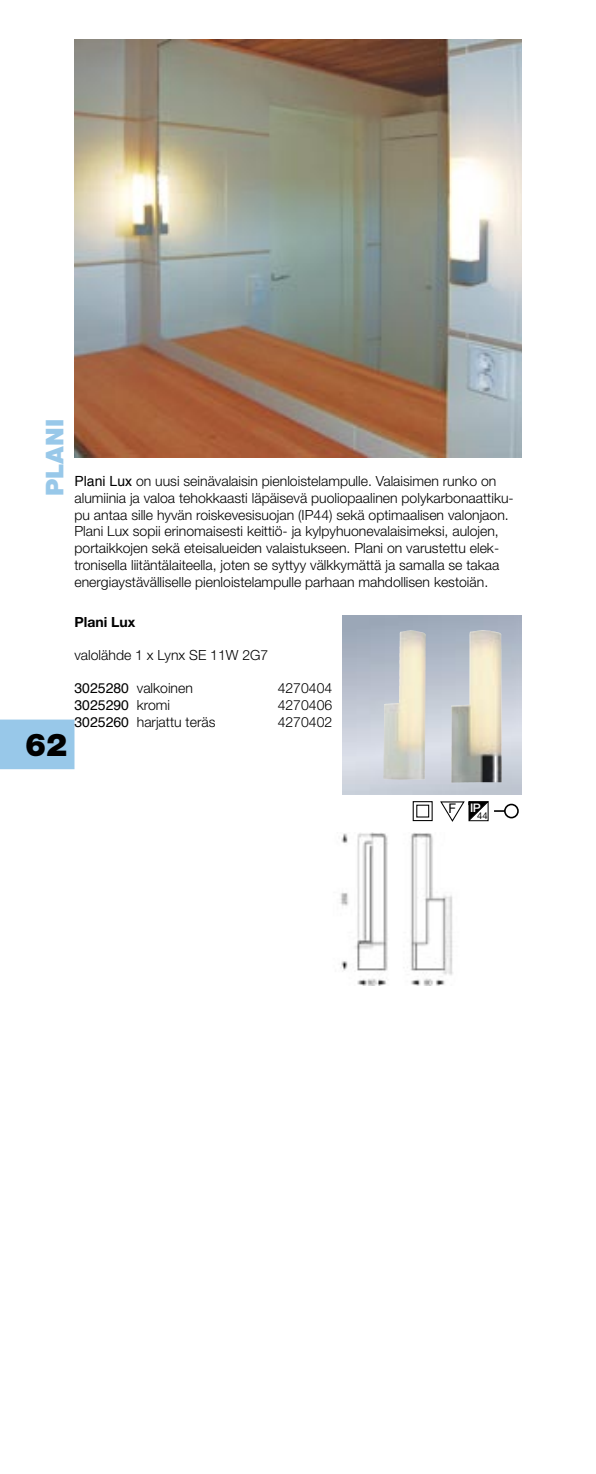
<style>
.page{position:relative;width:596px;height:1474px;background:#fff}
.page>*{position:absolute;margin:0;border:0;box-sizing:border-box;transform-origin:0 0}
.t1{font:900 31.5px "Helvetica Neue";color:#000}
.t2{font:900 24.5px "Helvetica Neue";color:#98c8e9}
.leipis{font:300 14px/16.8px "Helvetica Neue";color:#000}
.leipis-2{font:14px "Helvetica";color:#000}
.leipis-3{font:700 14px "Helvetica Neue";color:#000}
.t3{font:13.3px "Helvetica Neue";color:#000}
.t4{font:500 11.9px "Helvetica Neue";color:#fff}
.t5{font:9.45px "Helvetica Neue";color:#000}
.s1{font-family:"Helvetica";font-weight:400}
.s2{font-family:"Helvetica Neue";font-weight:300}
</style>
<div class="page">
<div style="left:0;top:719px;width:74px;height:50px;background:#98c8e9"></div>
<img style="left:343px;top:616px;width:178px;height:178px">
<img style="left:451px;top:630px;width:51px;height:152px">
<img style="left:383px;top:630px;width:41px;height:150px">
<svg style="left:412px;top:801px;width:20px;height:20px"></svg>
<svg style="left:440px;top:801px;width:79px;height:21px"></svg>
<img style="left:74px;top:40px;width:447px;height:417px">
<img style="left:340px;top:833px;width:113px;height:153px">
<p class="t2" style="left:40px;top:496px;width:79px;rotate:-90deg">PLANI</p>
<p class="leipis" style="left:74px;top:472px;width:423px"><span class="s1">Plani Lux</span> on uusi seinävalaisin pienloistelampulle. Valaisimen runko on</p>
<p class="leipis" style="left:74px;top:489px;width:440px">alumiinia ja valoa tehokkaasti läpäisevä puoliopaalinen polykarbonaattiku&shy;pu antaa sille hyvän roiskevesisuojan (IP44) sekä optimaalisen valonjaon.<br>Plani Lux sopii erinomaisesti keittiö- ja kylpyhuonevalaisimeksi, aulojen, portaikkojen sekä eteisalueiden valaistukseen. Plani on varustettu elek&shy;tronisella liitäntälaiteella, joten se syttyy välkkymättä ja samalla se takaa</p>
<p class="leipis" style="left:74px;top:573px;width:415px">energiaystävälliselle pienloistelampulle parhaan mahdollisen kestoiän.</p>
<p class="t1" style="left:25px;top:725px;width:44px">62</p>
<p class="leipis-3" style="left:74px;top:613px;width:62px">Plani Lux</p>
<p class="leipis" style="left:74px;top:646px;width:195px">valolähde 1 x Lynx SE 11W 2G7</p>
<p class="leipis" style="left:74px;top:680px;width:120px"><span class="s1">3025280</span> valkoinen</p>
<p class="leipis" style="left:277px;top:680px;width:56px">4270404</p>
<p class="leipis-2" style="left:74px;top:693px;width:97px">3025290 <span class="s2">kromi</span></p>
<p class="leipis" style="left:277px;top:696px;width:56px">4270406</p>
<p class="leipis" style="left:74px;top:713px;width:142px"><span class="s1">3025260</span> harjattu teräs</p>
<p class="leipis" style="left:277px;top:713px;width:56px">4270402</p>
<p class="t3" style="left:448px;top:800px;width:9px">F</p>
<p class="t4" style="left:469px;top:800px;width:12px">IP</p>
<p class="t5" style="left:477px;top:810px;width:12px">44</p>
</div>
